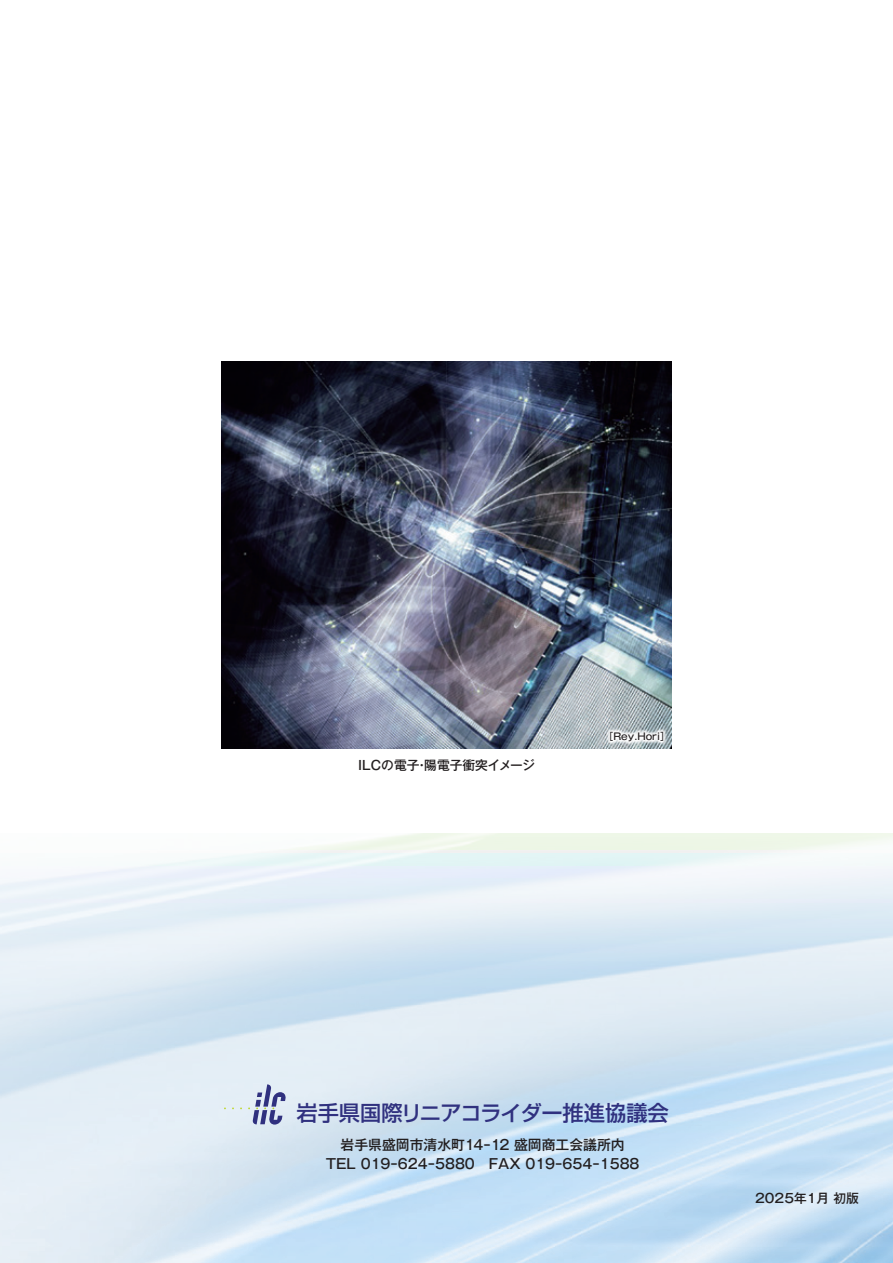
<style>
.page{position:relative;width:893px;height:1263px;background:#fff}
.page>*{position:absolute;margin:0;border:0;box-sizing:border-box;transform-origin:0 0}
.t1{font:500 21.3px "Shin Go Pro";color:#30317f}
.t2{font:500 13.8px/19.2px "Gothic MB101 Pr 6 N";color:#231f20;text-align:center}
.t3{font:500 12.75px "Gothic MB101 Pro";color:#231f20}
.t4{font:500 9.6px "Gothic MB101 Pro";color:#231f20}
</style>
<div class="page">
<svg style="left:0;top:850px;width:893px;height:413px;background:#d7e7f4"></svg>
<img style="left:880px;top:833px;width:13px;height:217px">
<svg style="left:248px;top:1084px;width:38px;height:40px;background:#a9b1ce"></svg>
<img style="left:221px;top:361px;width:451px;height:387px">
<img style="left:552px;top:675px;width:120px;height:74px">
<p class="t3" style="left:358px;top:754px;width:178px">ILCの電子・陽電子衝突イメージ</p>
<p class="t4" style="left:604px;top:728px;width:67px">［Rey.Hori］</p>
<h1 class="t1" style="left:296px;top:1095px;width:374px">岩手県国際リニアコライダー推進協議会</h1>
<p class="t2" style="left:326px;top:1134px;width:315px">岩手県盛岡市清水町14-12 盛岡商工会議所内<br>TEL 019-624-5880　FAX 019-654-1588</p>
<p class="t3" style="left:755px;top:1188px;width:105px">2025年1月初版</p>
</div>
